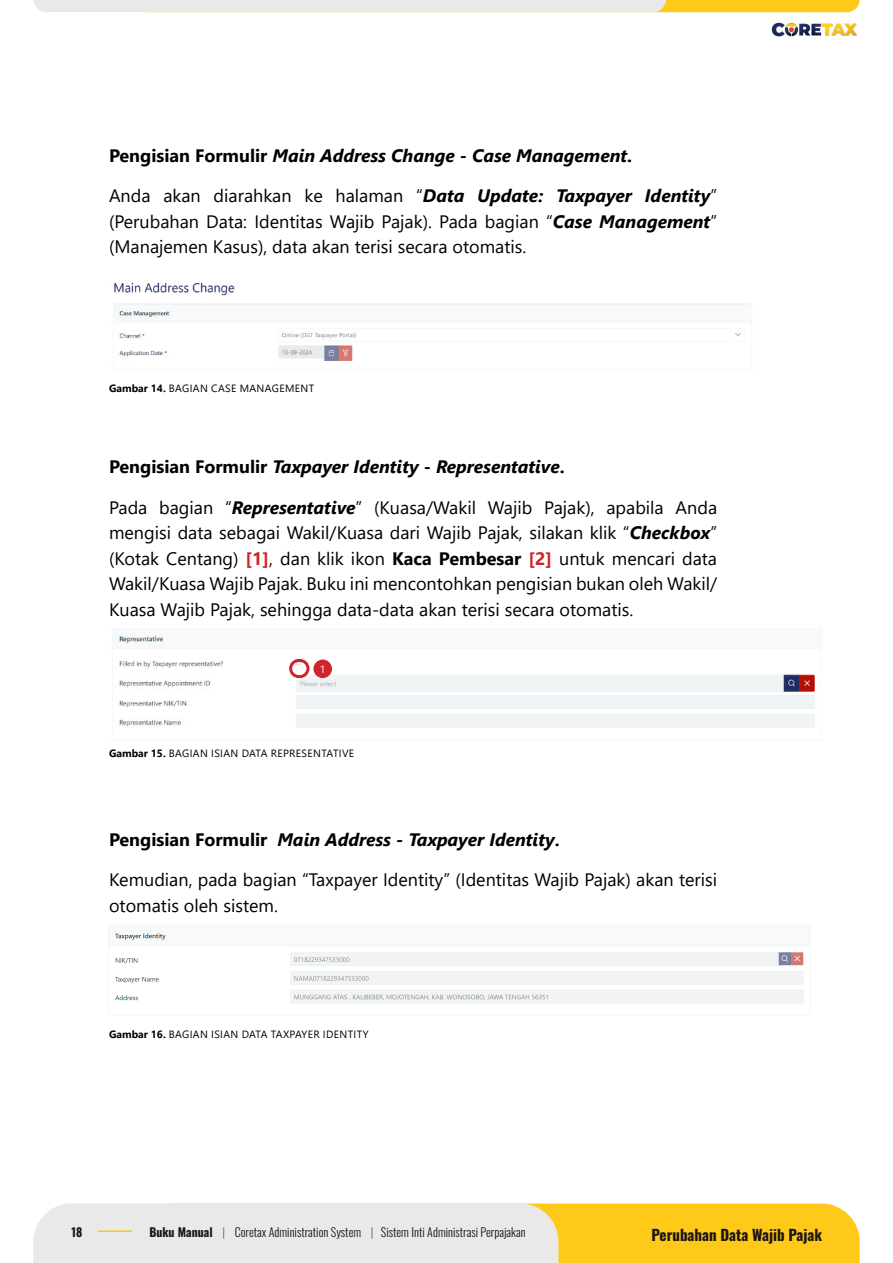
<style>
.page{position:relative;width:893px;height:1263px;background:#fff}
.page>*{position:absolute;margin:0;border:0;box-sizing:border-box;transform-origin:0 0}
.Body_Teks_Utama{font:18px/25.5px "Segoe UI";color:#000;text-align:justify}
.Body_Teks_Utama-2{font:italic 700 18px "Segoe UI";color:#000}
.t1{font:700 15px "Oswald";color:#1b1513}
.t2{font:300 12px "Oswald";color:#1b1513}
.t3{font:700 12px "Oswald";color:#1b1513}
.Keterangan_Tabel_Gam{font:10.5px "Segoe UI";letter-spacing:.035em;color:#000}
.s1{font-style:normal}
.s2{font-weight:700;font-style:italic}
.s3{font-weight:700}
.s4{font-weight:700;color:#d1232a}
.s5{color:#586187}
</style>
<div class="page">
<img style="left:112px;top:635px;width:710px;height:93px">
<div style="left:313px;top:659px;width:19px;height:19px;background:#d1232a;border-radius:50%"></div>
<div style="left:289px;top:659px;width:20px;height:19px;border:3px solid #d1232a;border-radius:8px"></div>
<img style="left:113px;top:282px;width:638px;height:79px">
<img style="left:108px;top:925px;width:702px;height:79px">
<svg style="left:33px;top:1203px;width:827px;height:60px"></svg>
<hr style="left:98px;top:1230px;width:34px;height:2px;background:#fec91b">
<svg style="left:33px;top:0;width:827px;height:12px"></svg>
<img style="left:771px;top:22px;width:86px;height:15px">
<p class="Body_Teks_Utama-2" style="left:109px;top:139px;width:525px"><span class="s1">Pengisian Formulir</span> Main Address Change <span class="s1">-</span> Case Management<span class="s1">.</span></p>
<p class="Body_Teks_Utama" style="left:109px;top:182px;width:610px">Anda akan diarahkan ke halaman “<span class="s2">Data Update: Taxpayer Identity</span>” (Perubahan Data: Identitas Wajib Pajak). Pada bagian “<span class="s2">Case Management</span>” (Manajemen Kasus), data akan terisi secara otomatis.</p>
<p class="Keterangan_Tabel_Gam" style="left:109px;top:378px;width:207px"><span class="s3">Gambar 14.</span> BAGIAN CASE MANAGEMENT</p>
<p class="Body_Teks_Utama-2" style="left:109px;top:450px;width:457px"><span class="s1">Pengisian Formulir</span> Taxpayer Identity <span class="s1">-</span> Representative<span class="s1">.</span></p>
<p class="Body_Teks_Utama" style="left:109px;top:493px;width:610px">Pada bagian “<span class="s2">Representative</span>” (Kuasa/Wakil Wajib Pajak), apabila Anda mengisi data sebagai Wakil/Kuasa dari Wajib Pajak, silakan klik “<span class="s2">Checkbox</span>” (Kotak Centang) <span class="s4">[1]</span>, dan klik ikon <span class="s3">Kaca Pembesar</span> <span class="s4">[2]</span> untuk mencari data Wakil/Kuasa Wajib Pajak. Buku ini mencontohkan pengisian bukan oleh Wakil/ Kuasa Wajib Pajak, sehingga data-data akan terisi secara otomatis.</p>
<p class="Keterangan_Tabel_Gam" style="left:109px;top:744px;width:247px"><span class="s3">Gambar 15.</span> BAGIAN ISIAN DATA REPRESENTATIVE</p>
<p class="Body_Teks_Utama-2" style="left:109px;top:822px;width:452px"><span class="s1">Pengisian Formulir</span> Main Address - Taxpayer Identity<span class="s1">.</span></p>
<p class="Body_Teks_Utama" style="left:109px;top:865px;width:610px">Kemudian, pada bagian “Taxpayer Identity” (Identitas Wajib Pajak) akan terisi otomatis oleh sistem.</p>
<p class="Keterangan_Tabel_Gam" style="left:109px;top:1024px;width:261px"><span class="s3">Gambar 16.</span> BAGIAN ISIAN DATA TAXPAYER IDENTITY</p>
<p class="t3" style="left:72px;top:1226px;width:12px">18</p>
<p class="t2" style="left:149px;top:1221px;width:378px"><span class="s3">Buku Manual</span> <span class="s5">|</span> Coretax Administration System <span class="s5">|</span> Sistem Inti Administrasi Perpajakan</p>
<p class="t1" style="left:651px;top:1226px;width:172px">Perubahan Data Wajib Pajak</p>
</div>
